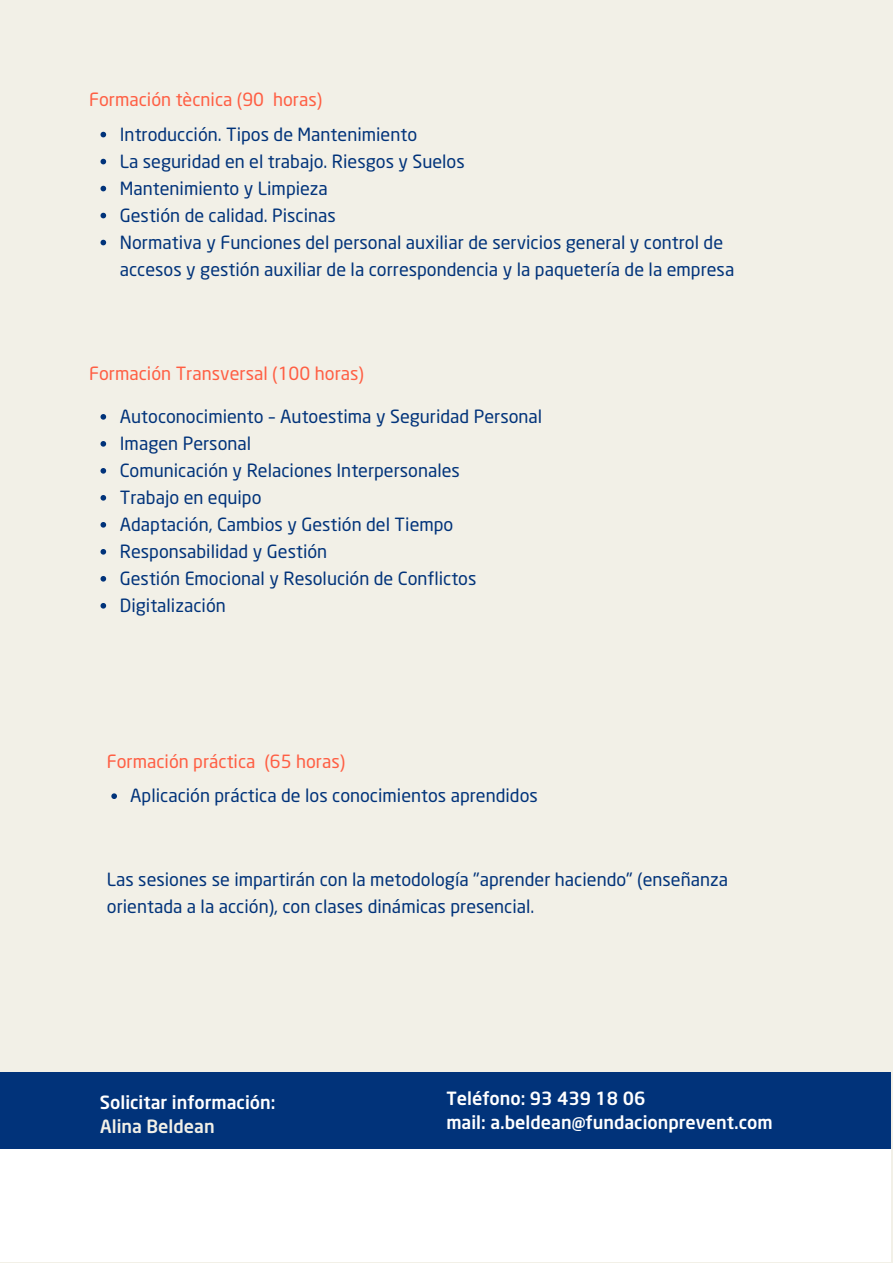
<style>
.page{position:relative;width:893px;height:1264px;background:#fff}
.page>*{position:absolute;margin:0;border:0;box-sizing:border-box;transform-origin:0 0}
.t1{font:29.25px "Neo Sans TR";color:#f2f0e7}
.t2{font:18px/27px "Neo Sans TR";color:#01337a}
.t3{font:18px "Neo Sans TR";color:#ff5e43}
.t4{font:18px/24.8px "Neo Sans Medium TR";color:#fff}
.t5{font:18px "Neo Sans Medium TR";color:#f2f0e7}
</style>
<div class="page">
<div style="left:0;top:0;width:892px;height:1262px;background:#f2f0e7"></div>
<div style="left:0;top:1123px;width:890px;height:138px;background:#fff"></div>
<svg style="left:100px;top:132px;width:6px;height:5px"></svg>
<svg style="left:100px;top:159px;width:6px;height:5px"></svg>
<svg style="left:100px;top:186px;width:6px;height:5px"></svg>
<svg style="left:100px;top:213px;width:6px;height:5px"></svg>
<svg style="left:100px;top:240px;width:6px;height:5px"></svg>
<svg style="left:100px;top:414px;width:6px;height:5px"></svg>
<svg style="left:100px;top:441px;width:6px;height:5px"></svg>
<svg style="left:100px;top:468px;width:6px;height:5px"></svg>
<svg style="left:100px;top:495px;width:6px;height:5px"></svg>
<svg style="left:100px;top:522px;width:6px;height:5px"></svg>
<svg style="left:100px;top:549px;width:6px;height:5px"></svg>
<svg style="left:100px;top:576px;width:6px;height:5px"></svg>
<svg style="left:100px;top:603px;width:6px;height:5px"></svg>
<div style="left:0;top:1071px;width:890px;height:77px;background:#01337a"></div>
<svg style="left:111px;top:793px;width:6px;height:6px"></svg>
<p class="t3" style="left:89px;top:88px;width:234px">Formación tècnica (90 horas)</p>
<p class="t2" style="left:120px;top:120px;width:616px">Introducción. Tipos de Mantenimiento<br>La seguridad en el trabajo. Riesgos y Suelos<br>Mantenimiento y Limpieza<br>Gestión de calidad. Piscinas<br>Normativa y Funciones del personal auxiliar de servicios general y control de accesos y gestión auxiliar de la correspondencia y la paquetería de la empresa</p>
<p class="t3" style="left:89px;top:362px;width:276px">Formación Transversal (100 horas)</p>
<p class="t2" style="left:120px;top:402px;width:424px">Autoconocimiento – Autoestima y Seguridad Personal<br>Imagen Personal<br>Comunicación y Relaciones Interpersonales<br>Trabajo en equipo<br>Adaptación, Cambios y Gestión del Tiempo<br>Responsabilidad y Gestión<br>Gestión Emocional y Resolución de Conflictos<br>Digitalización</p>
<p class="t3" style="left:107px;top:750px;width:240px">Formación práctica (65 horas)</p>
<p class="t2" style="left:130px;top:782px;width:409px">Aplicación práctica de los conocimientos aprendidos</p>
<p class="t2" style="left:107px;top:866px;width:622px">Las sesiones se impartirán con la metodología "aprender haciendo" (enseñanza orientada a la acción), con clases dinámicas presencial.</p>
<h1 class="t1" style="left:86px;top:1079px;width:182px">93 439 18 06</h1>
<p class="t4" style="left:100px;top:1089px;width:177px">Solicitar información:</p>
<p class="t5" style="left:100px;top:1114px;width:116px">Alina Beldean</p>
<p class="t4" style="left:446px;top:1085px;width:328px">Teléfono: 93 439 18 06<br>mail: a.beldean@fundacionprevent.com</p>
</div>
